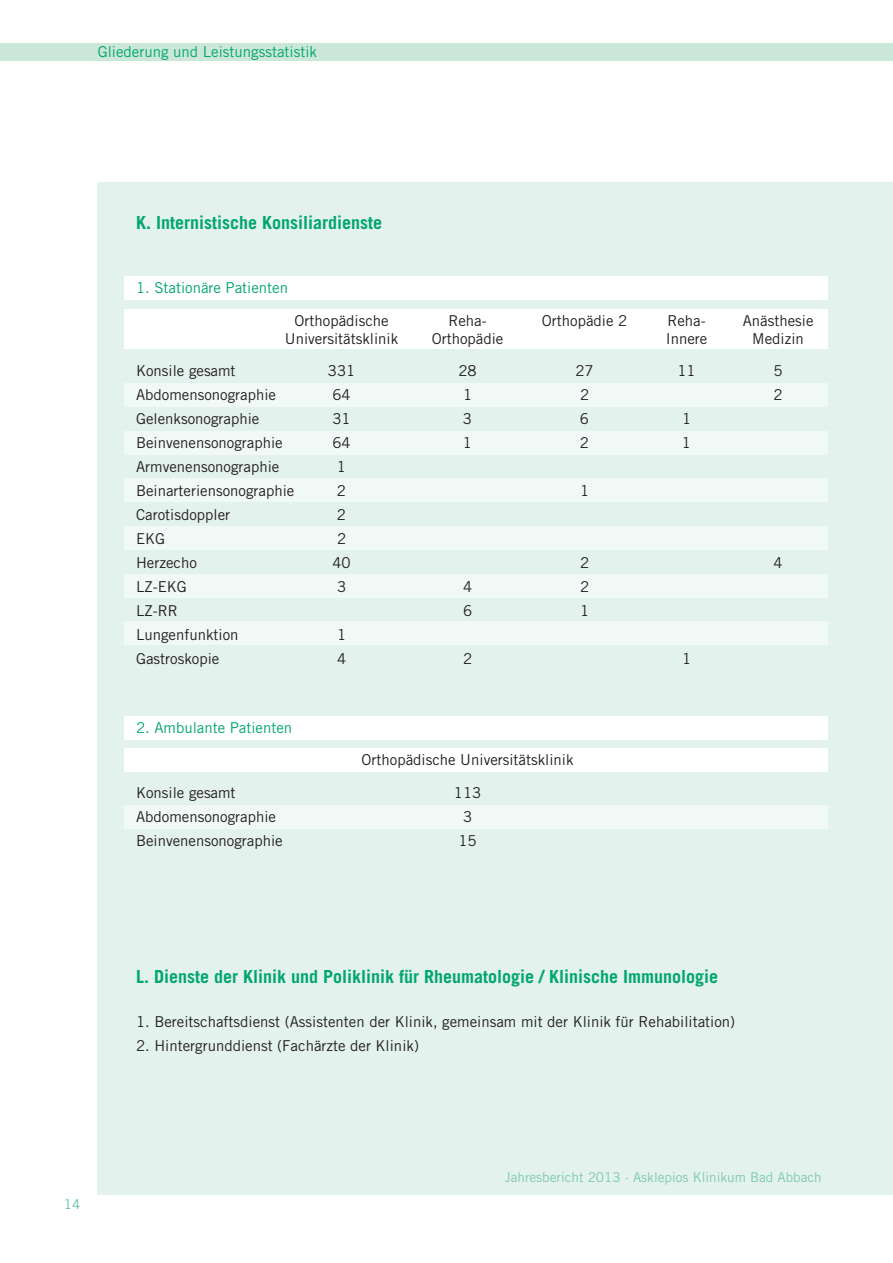
<style>
.page{position:relative;width:893px;height:1263px;background:#fff}
.page>*{position:absolute;margin:0;border:0;box-sizing:border-box;transform-origin:0 0}
.t1{font:700 18px "Trade Gothic LT Std";color:#00a66e}
.t2{font:15px "Trade Gothic LT Std";color:#231f20}
.t3{font:15px "Trade Gothic LT Std";color:#00a66e}
.t4{font:13.5px "Trade Gothic LT Std";color:#7dcaae}
.t5{font:13.5px "Trade Gothic LT Std";color:#60c2a0}
</style>
<div class="page">
<div style="left:0;top:44px;width:893px;height:17px;background:#cbe7da"></div>
<div style="left:98px;top:182px;width:795px;height:1013px;background:#e3f2ec"></div>
<div style="left:124px;top:479px;width:704px;height:23px;background:#f0f9f5"></div>
<div style="left:124px;top:526px;width:704px;height:24px;background:#f0f9f5"></div>
<div style="left:124px;top:574px;width:704px;height:23px;background:#f0f9f5"></div>
<div style="left:124px;top:621px;width:704px;height:24px;background:#f0f9f5"></div>
<div style="left:124px;top:276px;width:704px;height:24px;background:#fff"></div>
<div style="left:124px;top:309px;width:704px;height:40px;background:#fff"></div>
<div style="left:124px;top:383px;width:704px;height:24px;background:#f0f9f5"></div>
<div style="left:124px;top:431px;width:704px;height:23px;background:#f0f9f5"></div>
<div style="left:124px;top:717px;width:704px;height:23px;background:#fff"></div>
<div style="left:124px;top:748px;width:704px;height:24px;background:#fff"></div>
<div style="left:124px;top:805px;width:704px;height:23px;background:#f0f9f5"></div>
<p class="t3" style="left:98px;top:42px;width:221px">Gliederung und Leistungsstatistik</p>
<p class="t5" style="left:64px;top:1196px;width:18px">14</p>
<p class="t1" style="left:136px;top:211px;width:248px">K. Internistische Konsiliardienste</p>
<p class="t3" style="left:136px;top:279px;width:154px">1. Stationäre Patienten</p>
<p class="t2" style="left:294px;top:311px;width:96px">Orthopädische</p>
<p class="t2" style="left:448px;top:311px;width:40px">Reha-</p>
<p class="t2" style="left:542px;top:311px;width:87px">Orthopädie 2</p>
<p class="t2" style="left:667px;top:311px;width:40px">Reha-</p>
<p class="t2" style="left:743px;top:311px;width:72px">Anästhesie</p>
<p class="t2" style="left:285px;top:329px;width:115px">Universitätsklinik</p>
<p class="t2" style="left:432px;top:329px;width:73px">Orthopädie</p>
<p class="t2" style="left:666px;top:329px;width:43px">Innere</p>
<p class="t2" style="left:752px;top:329px;width:53px">Medizin</p>
<p class="t2" style="left:136px;top:362px;width:101px">Konsile gesamt</p>
<p class="t2" style="left:328px;top:362px;width:29px">331</p>
<p class="t2" style="left:458px;top:362px;width:20px">28</p>
<p class="t2" style="left:575px;top:362px;width:20px">27</p>
<p class="t2" style="left:677px;top:362px;width:20px">11</p>
<p class="t2" style="left:773px;top:362px;width:11px">5</p>
<p class="t2" style="left:136px;top:386px;width:142px">Abdomensonographie</p>
<p class="t2" style="left:332px;top:386px;width:20px">64</p>
<p class="t2" style="left:463px;top:386px;width:11px">1</p>
<p class="t2" style="left:580px;top:386px;width:11px">2</p>
<p class="t2" style="left:773px;top:386px;width:11px">2</p>
<p class="t2" style="left:136px;top:410px;width:125px">Gelenksonographie</p>
<p class="t2" style="left:332px;top:410px;width:20px">31</p>
<p class="t2" style="left:463px;top:410px;width:11px">3</p>
<p class="t2" style="left:580px;top:410px;width:11px">6</p>
<p class="t2" style="left:682px;top:410px;width:11px">1</p>
<p class="t2" style="left:136px;top:434px;width:148px">Beinvenensonographie</p>
<p class="t2" style="left:332px;top:434px;width:20px">64</p>
<p class="t2" style="left:463px;top:434px;width:11px">1</p>
<p class="t2" style="left:580px;top:434px;width:11px">2</p>
<p class="t2" style="left:682px;top:434px;width:11px">1</p>
<p class="t2" style="left:136px;top:458px;width:145px">Armvenensonographie</p>
<p class="t2" style="left:337px;top:458px;width:11px">1</p>
<p class="t2" style="left:136px;top:482px;width:160px">Beinarteriensonographie</p>
<p class="t2" style="left:337px;top:482px;width:11px">2</p>
<p class="t2" style="left:580px;top:482px;width:11px">1</p>
<p class="t2" style="left:136px;top:506px;width:96px">Carotisdoppler</p>
<p class="t2" style="left:337px;top:506px;width:11px">2</p>
<p class="t2" style="left:136px;top:530px;width:31px">EKG</p>
<p class="t2" style="left:337px;top:530px;width:11px">2</p>
<p class="t2" style="left:136px;top:554px;width:62px">Herzecho</p>
<p class="t2" style="left:332px;top:554px;width:20px">40</p>
<p class="t2" style="left:580px;top:554px;width:11px">2</p>
<p class="t2" style="left:773px;top:554px;width:11px">4</p>
<p class="t2" style="left:136px;top:578px;width:52px">LZ-EKG</p>
<p class="t2" style="left:337px;top:578px;width:11px">3</p>
<p class="t2" style="left:463px;top:578px;width:11px">4</p>
<p class="t2" style="left:580px;top:578px;width:11px">2</p>
<p class="t2" style="left:136px;top:602px;width:43px">LZ-RR</p>
<p class="t2" style="left:463px;top:602px;width:11px">6</p>
<p class="t2" style="left:580px;top:602px;width:11px">1</p>
<p class="t2" style="left:136px;top:626px;width:104px">Lungenfunktion</p>
<p class="t2" style="left:337px;top:626px;width:11px">1</p>
<p class="t2" style="left:136px;top:650px;width:85px">Gastroskopie</p>
<p class="t2" style="left:337px;top:650px;width:11px">4</p>
<p class="t2" style="left:463px;top:650px;width:11px">2</p>
<p class="t2" style="left:682px;top:650px;width:11px">1</p>
<p class="t3" style="left:136px;top:718px;width:158px">2. Ambulante Patienten</p>
<p class="t2" style="left:362px;top:751px;width:214px">Orthopädische Universitätsklinik</p>
<p class="t2" style="left:136px;top:783px;width:101px">Konsile gesamt</p>
<p class="t2" style="left:454px;top:783px;width:29px">113</p>
<p class="t2" style="left:136px;top:807px;width:142px">Abdomensonographie</p>
<p class="t2" style="left:463px;top:807px;width:11px">3</p>
<p class="t2" style="left:136px;top:831px;width:148px">Beinvenensonographie</p>
<p class="t2" style="left:458px;top:831px;width:20px">15</p>
<p class="t1" style="left:136px;top:965px;width:584px">L. Dienste der Klinik und Poliklinik für Rheumatologie / Klinische Immunologie</p>
<p class="t2" style="left:136px;top:1012px;width:601px">1. Bereitschaftsdienst (Assistenten der Klinik, gemeinsam mit der Klinik für Rehabilitation)</p>
<p class="t2" style="left:136px;top:1036px;width:284px">2. Hintergrunddienst (Fachärzte der Klinik)</p>
<p class="t4" style="left:505px;top:1169px;width:318px">Jahresbericht 2013 ∙ Asklepios Klinikum Bad Abbach</p>
</div>
